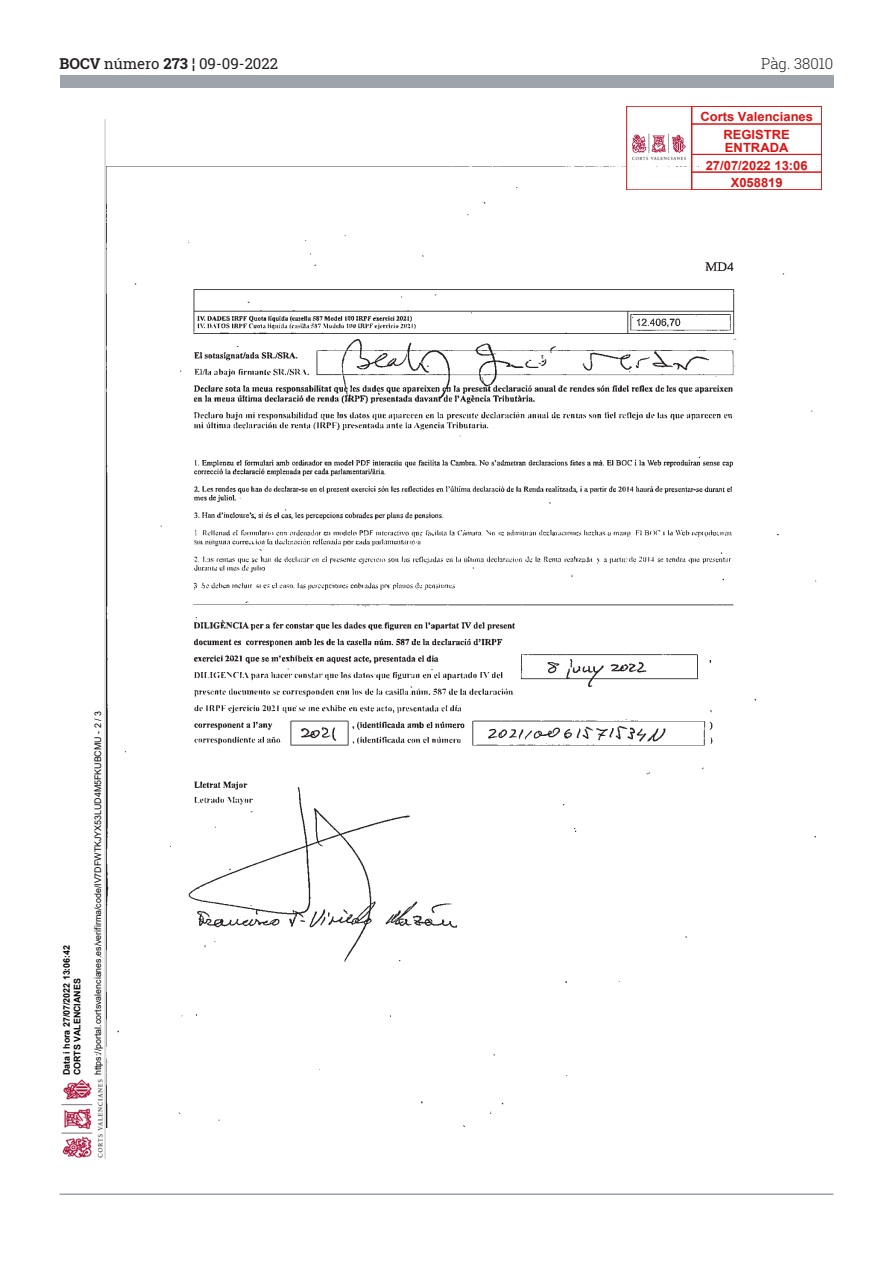
<style>
.page{position:relative;width:893px;height:1263px;background:#fff}
.page>*{position:absolute;margin:0;border:0;box-sizing:border-box;transform-origin:0 0}
.t1{font:15px "Roboto Slab";color:#231f20}
.t2{font:300 15px "Roboto Slab";color:#231f20}
.t3{font:700 12.6px/17.7px "Arial";color:#dc1414;text-align:center}
.t4{font:9.15px "Arial";color:#000}
.t5{font:700 9.15px/10.4px "Arial";color:#000}
.s1{font-weight:700}
</style>
<div class="page">
<div style="left:60px;top:75px;width:773px;height:13px;background:#9da5ab"></div>
<hr style="left:60px;top:1193px;width:773px;height:2px;background:#9da5ab">
<img style="left:61px;top:1075px;width:44px;height:84px">
<hr style="left:105px;top:119px;width:1px;height:1040px;background:#c0c0c0">
<img style="left:106px;top:167px;width:710px;height:961px">
<div style="left:691px;top:106px;width:131px;height:18px;border:1px solid #dc1414"></div>
<div style="left:691px;top:124px;width:131px;height:31px;border:1px solid #dc1414"></div>
<div style="left:691px;top:154px;width:131px;height:18px;border:1px solid #dc1414"></div>
<div style="left:691px;top:172px;width:131px;height:18px;border:1px solid #dc1414"></div>
<img style="left:632px;top:133px;width:54px;height:27px">
<h1 class="t1" style="left:60px;top:53px;width:220px"><span class="s1">BOCV</span> número <span class="s1">273</span> ¦ 09-09-2022</h1>
<h1 class="t2" style="left:761px;top:53px;width:74px">Pàg. 38010</h1>
<p class="t5" style="left:62px;top:1075px;width:132px;rotate:-90deg">Data i hora 27/07/2022 13:06:42<br>CORTS VALENCIANES</p>
<p class="t4" style="left:92px;top:1075px;width:366px;rotate:-90deg">https://portal.cortsvalencianes.es/verifirma/code/IV7DFWTKJYX53LUD4M5FKUBCMU - 2 / 3</p>
<p class="t3" style="left:700px;top:108px;width:114px">Corts Valencianes<br>REGISTRE</p>
<p class="t3" style="left:706px;top:139px;width:103px">ENTRADA<br>27/07/2022 13:06<br>X058819</p>
</div>
